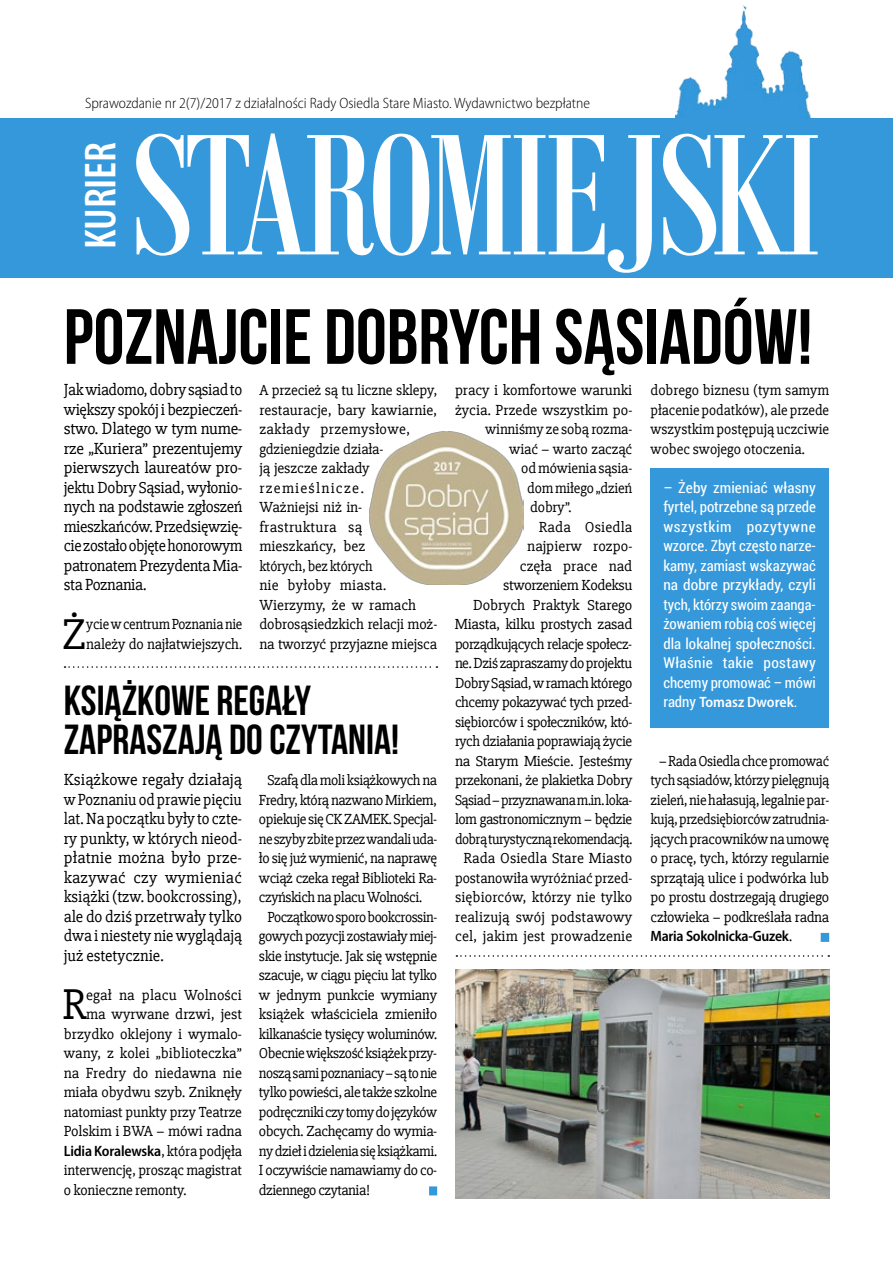
<style>
.page{position:relative;width:893px;height:1263px;background:#fff}
.page>*{position:absolute;margin:0;border:0;box-sizing:border-box;transform-origin:0 0}
.t1{font:187.5px "Bodoni MT Condensed";letter-spacing:-.04em;color:#fff}
.t2{font:700 78px "Bebas Neue";color:#000}
.t3{font:600 condensed 45px "Myriad Pro";letter-spacing:-.005em;color:#fff}
.t4{font:44.25px "Slabo 27 px";color:#000}
.t5{font:700 42px "Bebas Neue";color:#000}
.t6{font:16.5px/19.5px "Slabo 27 px";letter-spacing:-.01em;color:#000;text-align:justify}
.t7{font:15px/19.5px "Slabo 27 px";letter-spacing:-.02em;color:#000}
.t8{font:15px/19.5px "Roboto Condensed";color:#fff;text-align:justify}
.t9{font:15px/19.5px "Slabo 27 px";color:#000;text-align:right}
.t10{font:15px "Slabo 27 px";letter-spacing:.01em;color:#000}
.t11{font:300 semi-condensed 15px "Myriad Pro";color:#000}
.t12{font:600 semi-condensed 15px "Myriad Pro";letter-spacing:-.02em;color:#000}
.t13{font:15px "Slabo 27 px";letter-spacing:.005em;color:#000}
.t14{font:600 semi-condensed 15px "Myriad Pro";color:#fff}
.s1{font-family:"Roboto Condensed";font-weight:400;font-stretch:normal}
.s2{font-family:"Slabo 27 px";font-weight:400;font-stretch:normal}
</style>
<div class="page">
<img style="left:675px;top:5px;width:138px;height:113px">
<div style="left:0;top:118px;width:893px;height:160px;background:#3498db"></div>
<img style="left:370px;top:431px;width:153px;height:153px">
<img style="left:455px;top:970px;width:374px;height:228px">
<svg style="left:65px;top:666px;width:372px;height:2px"></svg>
<svg style="left:456px;top:955px;width:373px;height:2px"></svg>
<div style="left:821px;top:933px;width:8px;height:9px;background:#3498db"></div>
<div style="left:651px;top:468px;width:178px;height:260px;background:#3498db"></div>
<div style="left:429px;top:1186px;width:8px;height:9px;background:#3498db"></div>
<p class="t11" style="left:85px;top:95px;width:507px">Sprawozdanie nr 2(7)/2017 z działalności Rady Osiedla Stare Miasto. Wydawnictwo bezpłatne</p>
<h3 class="t3" style="left:76px;top:249px;width:108px;rotate:-90deg">KURIER</h3>
<h1 class="t1" style="left:130px;top:82px;width:694px">STAROMIEJSKI</h1>
<h2 class="t2" style="left:64px;top:294px;width:750px">POZNAJCIE DOBRYCH SĄSIADÓW!</h2>
<p class="t6" style="left:64px;top:380px;width:180px">Jak wiadomo, dobry sąsiad to większy spokój i bezpieczeń&shy;stwo. Dlatego w tym nume&shy;rze „Kuriera” prezentujemy pierwszych laureatów pro&shy;jektu Dobry Sąsiad, wyłonio&shy;nych na podstawie zgłoszeń mieszkańców. Przedsięwzię&shy;cie zostało objęte honorowym patronatem Prezydenta Mia&shy;sta Poznania.</p>
<h3 class="t4" style="left:62px;top:608px;width:26px">Ż</h3>
<p class="t7" style="left:86px;top:614px;width:158px">ycie w centrum Poznania nie należy do najłatwiejszych.</p>
<p class="t7" style="left:259px;top:380px;width:179px">A przecież są tu liczne sklepy, restauracje, bary kawiarnie, zakłady przemysłowe, gdzieniegdzie działa-<br>ją jeszcze zakłady rzemieślnicze.<br>Ważniejsi niż in&shy;frastruktura są mieszkańcy, bez<br>których, bez których<br>nie byłoby miasta.<br>Wierzymy, że w ramach dobrosąsiedzkich relacji moż&shy;na tworzyć przyjazne miejsca</p>
<p class="t7" style="left:455px;top:380px;width:179px">pracy i komfortowe warunki</p>
<p class="t7" style="left:651px;top:380px;width:180px;text-align:justify">dobrego biznesu (tym samym płacenie podatków), ale przede wszystkim postępują uczciwie wobec swojego otoczenia.</p>
<p class="t9" style="left:455px;top:400px;width:179px">życia. Przede wszystkim po-</p>
<p class="t7" style="left:485px;top:419px;width:148px">winniśmy ze sobą rozma-</p>
<p class="t7" style="left:509px;top:439px;width:125px">wiać – warto zacząć</p>
<p class="t7" style="left:521px;top:458px;width:112px">od mówienia sąsia-</p>
<p class="t7" style="left:527px;top:478px;width:107px">dom miłego „dzień</p>
<p class="t7" style="left:530px;top:497px;width:43px">dobry”.</p>
<p class="t10" style="left:539px;top:518px;width:95px">Rada Osiedla</p>
<p class="t13" style="left:527px;top:538px;width:107px">najpierw rozpo-</p>
<p class="t13" style="left:520px;top:557px;width:114px">częła prace nad</p>
<p class="t7" style="left:503px;top:575px;width:131px">stworzeniem Kodeksu</p>
<p class="t7" style="left:473px;top:595px;width:160px">Dobrych Praktyk Starego</p>
<p class="t7" style="left:455px;top:614px;width:179px">Miasta, kilku prostych zasad</p>
<p class="t7" style="left:455px;top:634px;width:179px">porządkujących relacje społecz-</p>
<p class="t7" style="left:455px;top:653px;width:179px">ne. Dziś zapraszamy do projektu</p>
<p class="t7" style="left:455px;top:673px;width:179px">Dobry Sąsiad, w ramach którego</p>
<p class="t7" style="left:455px;top:692px;width:179px">chcemy pokazywać tych przed-</p>
<p class="t7" style="left:455px;top:712px;width:179px">siębiorców i społeczników, któ-</p>
<p class="t7" style="left:455px;top:731px;width:179px">rych działania poprawiają życie</p>
<p class="t7" style="left:455px;top:751px;width:179px">na Starym Mieście. Jesteśmy</p>
<p class="t7" style="left:455px;top:770px;width:179px">przekonani, że plakietka Dobry</p>
<p class="t7" style="left:455px;top:790px;width:179px">Sąsiad – przyznawana m.in. loka-</p>
<p class="t7" style="left:455px;top:809px;width:179px">lom gastronomicznym – będzie</p>
<p class="t7" style="left:455px;top:829px;width:179px">dobrą turystyczną rekomendacją.</p>
<p class="t13" style="left:463px;top:850px;width:170px">Rada Osiedla Stare Miasto</p>
<p class="t9" style="left:455px;top:868px;width:179px">postanowiła wyróżniać przed-</p>
<p class="t10" style="left:455px;top:889px;width:179px">siębiorców, którzy nie tylko</p>
<p class="t10" style="left:455px;top:908px;width:179px">realizują swój podstawowy</p>
<p class="t10" style="left:455px;top:928px;width:179px">cel, jakim jest prowadzenie</p>
<p class="t8" style="left:663px;top:477px;width:154px">– Żeby zmieniać własny fyrtel, potrzebne są przede wszystkim pozytywne wzorce. Zbyt często narze&shy;kamy, zamiast wskazywać na dobre przykłady, czyli tych, którzy swoim zaanga&shy;żowaniem robią coś więcej dla lokalnej społeczności.<br>Właśnie takie postawy chcemy promować – mówi</p>
<h3 class="t5" style="left:64px;top:677px;width:249px">KSIĄŻKOWE REGAŁY</h3>
<p class="t14" style="left:663px;top:694px;width:136px"><span class="s1">radny</span> Tomasz Dworek<span class="s1">.</span></p>
<h3 class="t5" style="left:64px;top:716px;width:337px">ZAPRASZAJĄ DO CZYTANIA!</h3>
<p class="t6" style="left:64px;top:770px;width:180px">Książkowe regały działają w Poznaniu od prawie pięciu lat. Na początku były to czte&shy;ry punkty, w których nieod&shy;płatnie można było prze&shy;kazywać czy wymieniać książki (tzw. bookcrossing), ale do dziś przetrwały tylko dwa i niestety nie wyglądają już estetycznie.</p>
<h3 class="t4" style="left:62px;top:979px;width:26px">R</h3>
<p class="t7" style="left:651px;top:751px;width:180px;text-align:center">– Rada Osiedla chce promować tych sąsiadów, którzy pielęgnują zieleń, nie hałasują, legalnie par&shy;kują, przedsiębiorców zatrudnia&shy;jących pracowników na umowę o pracę, tych, którzy regularnie sprzątają ulice i podwórka lub po prostu dostrzegają drugiego człowieka – podkreślała radna</p>
<p class="t12" style="left:651px;top:928px;width:143px">Maria Sokolnicka-Guzek<span class="s2">.</span></p>
<p class="t7" style="left:267px;top:770px;width:171px">Szafą dla moli książkowych na</p>
<p class="t7" style="left:259px;top:790px;width:180px">Fredry, którą nazwano Mirkiem,</p>
<p class="t7" style="left:259px;top:809px;width:180px">opiekuje się CK ZAMEK. Specjal-</p>
<p class="t7" style="left:259px;top:829px;width:180px">ne szyby zbite przez wandali uda-</p>
<p class="t7" style="left:259px;top:848px;width:180px">ło się już wymienić, na naprawę</p>
<p class="t7" style="left:259px;top:868px;width:180px">wciąż czeka regał Biblioteki Ra-</p>
<p class="t7" style="left:259px;top:887px;width:165px">czyńskich na placu Wolności.</p>
<p class="t7" style="left:267px;top:907px;width:171px">Początkowo sporo bookcrossin-</p>
<p class="t7" style="left:259px;top:926px;width:180px">gowych pozycji zostawiały miej-</p>
<p class="t7" style="left:259px;top:946px;width:180px">skie instytucje. Jak się wstępnie</p>
<p class="t7" style="left:259px;top:965px;width:180px">szacuje, w ciągu pięciu lat tylko</p>
<p class="t7" style="left:259px;top:985px;width:180px">w jednym punkcie wymiany</p>
<p class="t7" style="left:259px;top:1004px;width:180px">książek właściciela zmieniło</p>
<p class="t7" style="left:259px;top:1024px;width:180px">kilkanaście tysięcy woluminów.</p>
<p class="t7" style="left:259px;top:1043px;width:180px">Obecnie większość książek przy-</p>
<p class="t7" style="left:259px;top:1063px;width:180px">noszą sami poznaniacy – są to nie</p>
<p class="t7" style="left:259px;top:1082px;width:180px">tylko powieści, ale także szkolne</p>
<p class="t7" style="left:259px;top:1102px;width:180px">podręczniki czy tomy do języków</p>
<p class="t7" style="left:259px;top:1121px;width:180px">obcych. Zachęcamy do wymia-</p>
<p class="t7" style="left:259px;top:1141px;width:180px">ny dzieł i dzielenia się książkami.</p>
<p class="t7" style="left:259px;top:1160px;width:180px">I oczywiście namawiamy do co-</p>
<p class="t7" style="left:259px;top:1180px;width:113px">dziennego czytania!</p>
<p class="t9" style="left:64px;top:985px;width:180px">egał na placu Wolności ma wyrwane drzwi, jest brzydko oklejony i wymalo&shy;wany, z kolei „biblioteczka” na Fredry do niedawna nie miała obydwu szyb. Zniknęły natomiast punkty przy Teatrze<br>Polskim i BWA – mówi radna</p>
<p class="t12" style="left:64px;top:1142px;width:180px">Lidia Koralewska<span class="s2">, która podjęła</span></p>
<p class="t7" style="left:64px;top:1160px;width:180px">interwencję, prosząc magistrat o konieczne remonty.</p>
</div>
